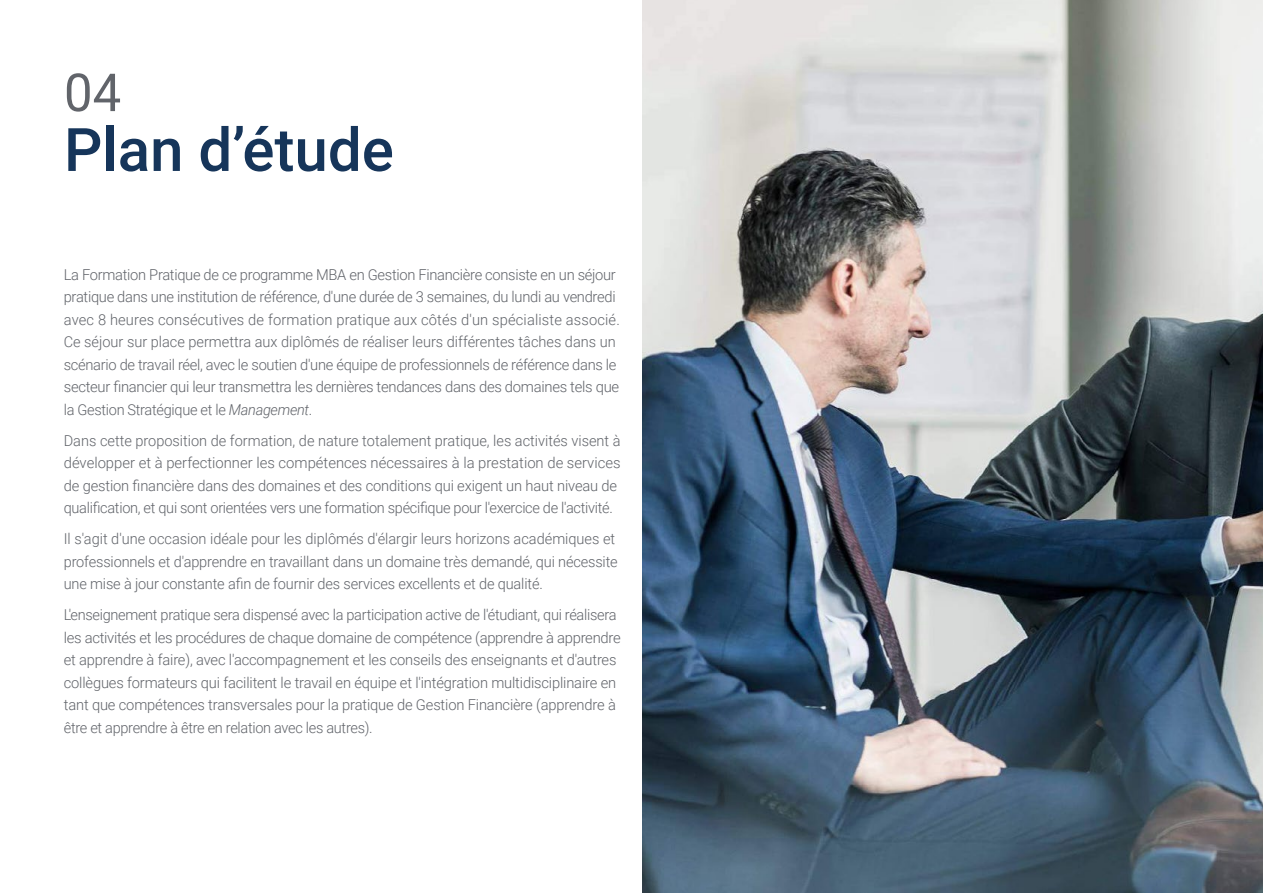
<style>
.page{position:relative;width:1263px;height:893px;background:#fff}
.page>*{position:absolute;margin:0;border:0;box-sizing:border-box;transform-origin:0 0}
.t1{font:500 60px "Roboto";color:#16355a}
.t2{font:52.5px "Roboto";color:#61646a}
.t3{font:300 15px/22.5px "Roboto";letter-spacing:-.01em;color:#61646a}
.s1{font-style:italic}
</style>
<div class="page">
<img style="left:642px;top:0;width:621px;height:893px">
<h2 class="t2" style="left:64px;top:56px;width:59px">04</h2>
<h1 class="t1" style="left:64px;top:108px;width:331px">Plan d’étude</h1>
<p class="t3" style="left:64px;top:262px;width:558px">La Formation Pratique de ce programme MBA en Gestion Financière consiste en un séjour pratique dans une institution de référence, d'une durée de 3 semaines, du lundi au vendredi avec 8 heures consécutives de formation pratique aux côtés d'un spécialiste associé.<br>Ce séjour sur place permettra aux diplômés de réaliser leurs différentes tâches dans un scénario de travail réel, avec le soutien d'une équipe de professionnels de référence dans le secteur financier qui leur transmettra les dernières tendances dans des domaines tels que la Gestion Stratégique et le <span class="s1">Management</span>.</p>
<p class="t3" style="left:64px;top:428px;width:558px">Dans cette proposition de formation, de nature totalement pratique, les activités visent à développer et à perfectionner les compétences nécessaires à la prestation de services de gestion financière dans des domaines et des conditions qui exigent un haut niveau de qualification, et qui sont orientées vers une formation spécifique pour l'exercice de l'activité.</p>
<p class="t3" style="left:64px;top:527px;width:555px">Il s'agit d'une occasion idéale pour les diplômés d'élargir leurs horizons académiques et professionnels et d'apprendre en travaillant dans un domaine très demandé, qui nécessite une mise à jour constante afin de fournir des services excellents et de qualité.</p>
<p class="t3" style="left:64px;top:603px;width:558px">L'enseignement pratique sera dispensé avec la participation active de l'étudiant, qui réalisera les activités et les procédures de chaque domaine de compétence (apprendre à apprendre et apprendre à faire), avec l'accompagnement et les conseils des enseignants et d'autres collègues formateurs qui facilitent le travail en équipe et l'intégration multidisciplinaire en tant que compétences transversales pour la pratique de Gestion Financière (apprendre à être et apprendre à être en relation avec les autres).</p>
</div>
